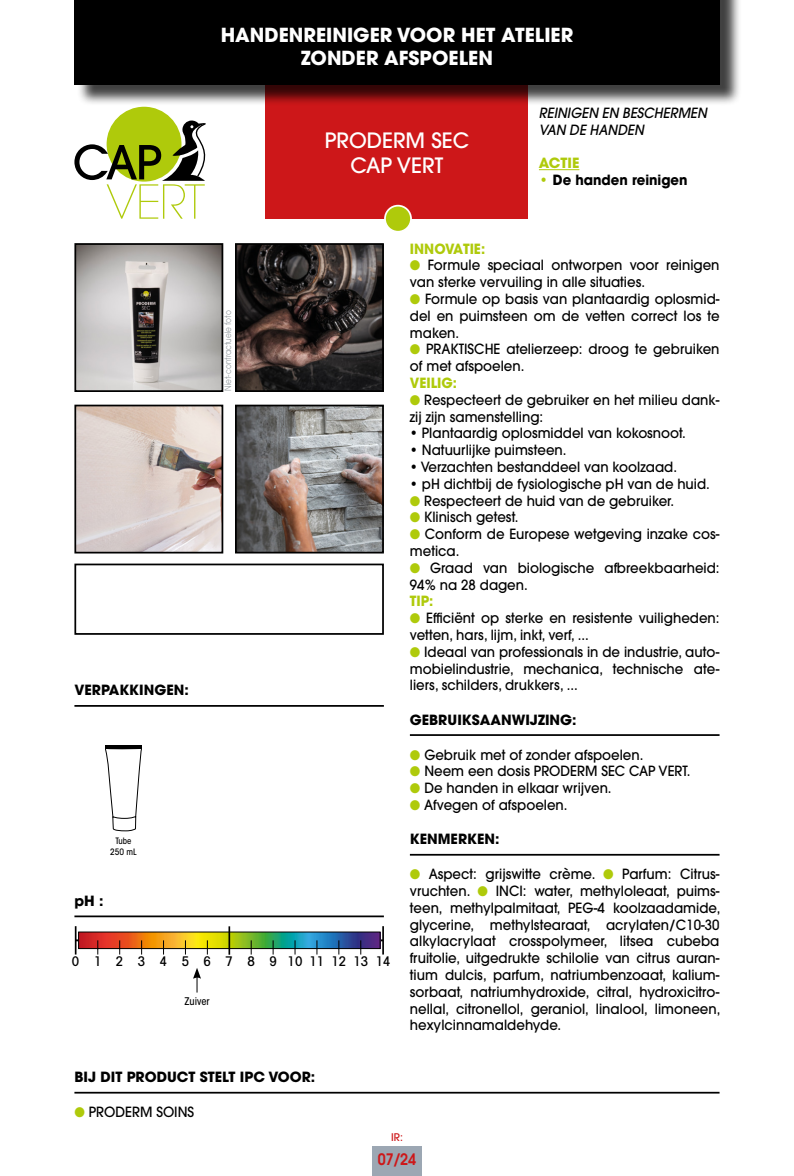
<style>
.page{position:relative;width:794px;height:1176px;background:#fff}
.page>*{position:absolute;margin:0;border:0;box-sizing:border-box;transform-origin:0 0}
.t1{font:500 21px "ITC Avant Garde Std";color:#fff}
.t2{font:700 19.25px "ITC Avant Garde Std";color:#fff}
.t3{font:600 15.75px "ITC Avant Garde Std";color:#cd1719;scale:.9 1}
.t4{font:500 14px/16.8px "ITC Avant Garde Std";color:#000;scale:.95 1}
.t5{font:700 14px "ITC Avant Garde Std";color:#000}
.t6{font:italic 500 14px "ITC Avant Garde Std";color:#000;scale:.95 1}
.t7{font:700 14px "ITC Avant Garde Std";color:#afca0b;scale:.95 1}
.t8{font:700 14px "ITC Avant Garde Std";color:#000;scale:.95 1}
.t9{font:700 14px "ITC Avant Garde Std";color:#afca0b}
.t10{font:500 condensed 13.3px "Avant Garde";letter-spacing:.265em;color:#000}
.t11{font:500 condensed 10.5px "ITC Avant Garde Std";color:#000}
.t12{font:500 10.5px "ITC Avant Garde Std";color:#cd1719}
.t13{font:8.75px "ITC Avant Garde Std";color:#91989c;scale:.85 1}
.t14{font:500 condensed 8.75px "ITC Avant Garde Std";color:#000}
.s1{color:#afca0b}
</style>
<div class="page">
<div style="left:266px;top:79px;width:262px;height:140px;background:#cd1719"></div>
<div style="left:74px;top:563px;width:310px;height:72px;border:2px solid #000"></div>
<div style="left:372px;top:1146px;width:50px;height:30px;background:#9ca7b3"></div>
<div style="left:107px;top:107px;width:74px;height:75px;background:#afca0b;border-radius:50%"></div>
<svg style="left:74px;top:121px;width:132px;height:98px"></svg>
<div style="left:385px;top:206px;width:26px;height:26px;background:#afca0b;border-radius:50%"></div>
<div style="left:384px;top:205px;width:28px;height:28px;border:2px solid #fff;border-radius:50%"></div>
<div style="left:77px;top:0;width:664px;height:106px;background:#000;opacity:.75"></div>
<div style="left:74px;top:0;width:645px;height:84px;background:#000"></div>
<hr style="left:74px;top:915px;width:310px;height:2px;background:#000">
<hr style="left:76px;top:939px;width:307px;height:2px;background:#000">
<svg style="left:75px;top:926px;width:306px;height:29px"></svg>
<hr style="left:228px;top:926px;width:2px;height:28px;background:#000">
<hr style="left:382px;top:926px;width:2px;height:28px;background:#000">
<hr style="left:539px;top:169px;width:40px;height:1px;background:#afca0b">
<hr style="left:74px;top:705px;width:310px;height:2px;background:#000">
<hr style="left:410px;top:734px;width:309px;height:2px;background:#000">
<hr style="left:410px;top:854px;width:309px;height:1px;background:#000">
<hr style="left:74px;top:1092px;width:645px;height:1px;background:#000">
<img style="left:77px;top:246px;width:143px;height:143px">
<div style="left:74px;top:243px;width:149px;height:149px;border:2px solid #000"></div>
<img style="left:77px;top:408px;width:143px;height:142px">
<div style="left:74px;top:405px;width:149px;height:148px;border:2px solid #000"></div>
<img style="left:238px;top:246px;width:143px;height:143px">
<div style="left:235px;top:243px;width:149px;height:149px;border:2px solid #000"></div>
<img style="left:238px;top:408px;width:143px;height:142px">
<div style="left:235px;top:405px;width:149px;height:148px;border:2px solid #000"></div>
<svg style="left:193px;top:968px;width:8px;height:24px"></svg>
<svg style="left:105px;top:745px;width:37px;height:86px"></svg>
<p class="t2" style="left:221px;top:22px;width:354px">HANDENREINIGER VOOR HET ATELIER</p>
<p class="t2" style="left:301px;top:45px;width:193px">ZONDER AFSPOELEN</p>
<p class="t13" style="left:223px;top:391px;width:96px;rotate:-90deg">Niet-contractuele foto</p>
<p class="t5" style="left:74px;top:681px;width:116px">VERPAKKINGEN:</p>
<p class="t14" style="left:115px;top:836px;width:17px">Tube</p>
<p class="t14" style="left:110px;top:846px;width:28px">250 mL</p>
<p class="t1" style="left:325px;top:127px;width:146px">PRODERM SEC</p>
<p class="t1" style="left:350px;top:152px;width:94px">CAP VERT</p>
<p class="t6" style="left:539px;top:104px;width:178px">REINIGEN EN BESCHERMEN</p>
<p class="t6" style="left:539px;top:121px;width:112px">VAN DE HANDEN</p>
<p class="t9" style="left:539px;top:154px;width:42px">ACTIE</p>
<p class="t8" style="left:539px;top:171px;width:158px"><span class="s1">•</span> De handen reinigen</p>
<p class="t7" style="left:410px;top:239px;width:81px">INNOVATIE:</p>
<p class="t4" style="left:410px;top:257px;width:327px"><span class="s1">●</span> Formule speciaal ontworpen voor reinigen van sterke vervuiling in alle situaties.</p>
<p class="t4" style="left:410px;top:290px;width:327px;text-align:justify"><span class="s1">●</span> Formule op basis van plantaardig oplosmid&shy;del en puimsteen om de vetten correct los te maken.</p>
<p class="t4" style="left:410px;top:341px;width:327px"><span class="s1">●</span> PRAKTISCHE atelierzeep: droog te gebruiken of met afspoelen.</p>
<p class="t7" style="left:410px;top:373px;width:51px">VEILIG:</p>
<p class="t4" style="left:410px;top:391px;width:327px"><span class="s1">●</span> Respecteert de gebruiker en het milieu dank&shy;zij zijn samenstelling:</p>
<p class="t4" style="left:410px;top:425px;width:292px">• Plantaardig oplosmiddel van kokosnoot.</p>
<p class="t4" style="left:410px;top:441px;width:166px">• Natuurlijke puimsteen.</p>
<p class="t4" style="left:410px;top:458px;width:283px">• Verzachten bestanddeel van koolzaad.</p>
<p class="t4" style="left:410px;top:475px;width:317px">• pH dichtbij de fysiologische pH van de huid.</p>
<p class="t4" style="left:410px;top:492px;width:280px"><span class="s1">●</span> Respecteert de huid van de gebruiker.</p>
<p class="t4" style="left:410px;top:509px;width:116px"><span class="s1">●</span> Klinisch getest.</p>
<p class="t4" style="left:410px;top:525px;width:327px"><span class="s1">●</span> Conform de Europese wetgeving inzake cos&shy;metica.</p>
<p class="t4" style="left:410px;top:559px;width:327px"><span class="s1">●</span> Graad van biologische afbreekbaarheid:<br>94% na 28 dagen.</p>
<p class="t7" style="left:410px;top:592px;width:26px">TIP:</p>
<p class="t4" style="left:410px;top:609px;width:327px"><span class="s1">●</span> Efficiënt op sterke en resistente vuiligheden: vetten, hars, lijm, inkt, verf, ...</p>
<p class="t4" style="left:410px;top:643px;width:327px;text-align:justify"><span class="s1">●</span> Ideaal van professionals in de industrie, auto&shy;mobielindustrie, mechanica, technische ate&shy;liers, schilders, drukkers, ...</p>
<p class="t5" style="left:410px;top:710px;width:168px">GEBRUIKSAANWIJZING:</p>
<p class="t4" style="left:410px;top:746px;width:247px"><span class="s1">●</span> Gebruik met of zonder afspoelen.</p>
<p class="t4" style="left:410px;top:762px;width:297px"><span class="s1">●</span> Neem een dosis PRODERM SEC CAP VERT.</p>
<p class="t4" style="left:410px;top:779px;width:214px"><span class="s1">●</span> De handen in elkaar wrijven.</p>
<p class="t4" style="left:410px;top:796px;width:167px"><span class="s1">●</span> Afvegen of afspoelen.</p>
<p class="t5" style="left:410px;top:829px;width:91px">KENMERKEN:</p>
<p class="t5" style="left:74px;top:891px;width:31px">pH :</p>
<p class="t10" style="left:72px;top:953px;width:320px">0 1 2 3 4 5 6 7 8 91011121314</p>
<p class="t11" style="left:184px;top:994px;width:27px">Zuiver</p>
<p class="t5" style="left:74px;top:1067px;width:242px">BIJ DIT PRODUCT STELT IPC VOOR:</p>
<p class="t4" style="left:74px;top:1103px;width:127px"><span class="s1">●</span> PRODERM SOINS</p>
<p class="t4" style="left:410px;top:865px;width:328px;text-align:justify"><span class="s1">●</span> Aspect: grijswitte crème. <span class="s1">●</span> Parfum: Citrus&shy;vruchten. <span class="s1">●</span> INCI: water, methyloleaat, puims&shy;teen, methylpalmitaat, PEG-4 koolzaadamide, glycerine, methylstearaat, acrylaten/C10-30 alkylacrylaat crosspolymeer, litsea cubeba fruitolie, uitgedrukte schilolie van citrus auran&shy;tium dulcis, parfum, natriumbenzoaat, kalium&shy;sorbaat, natriumhydroxide, citral, hydroxicitro&shy;nellal, citronellol, geraniol, linalool, limoneen, hexylcinnamaldehyde.</p>
<p class="t12" style="left:391px;top:1130px;width:13px">IR:</p>
<p class="t3" style="left:378px;top:1149px;width:44px">07/24</p>
</div>
